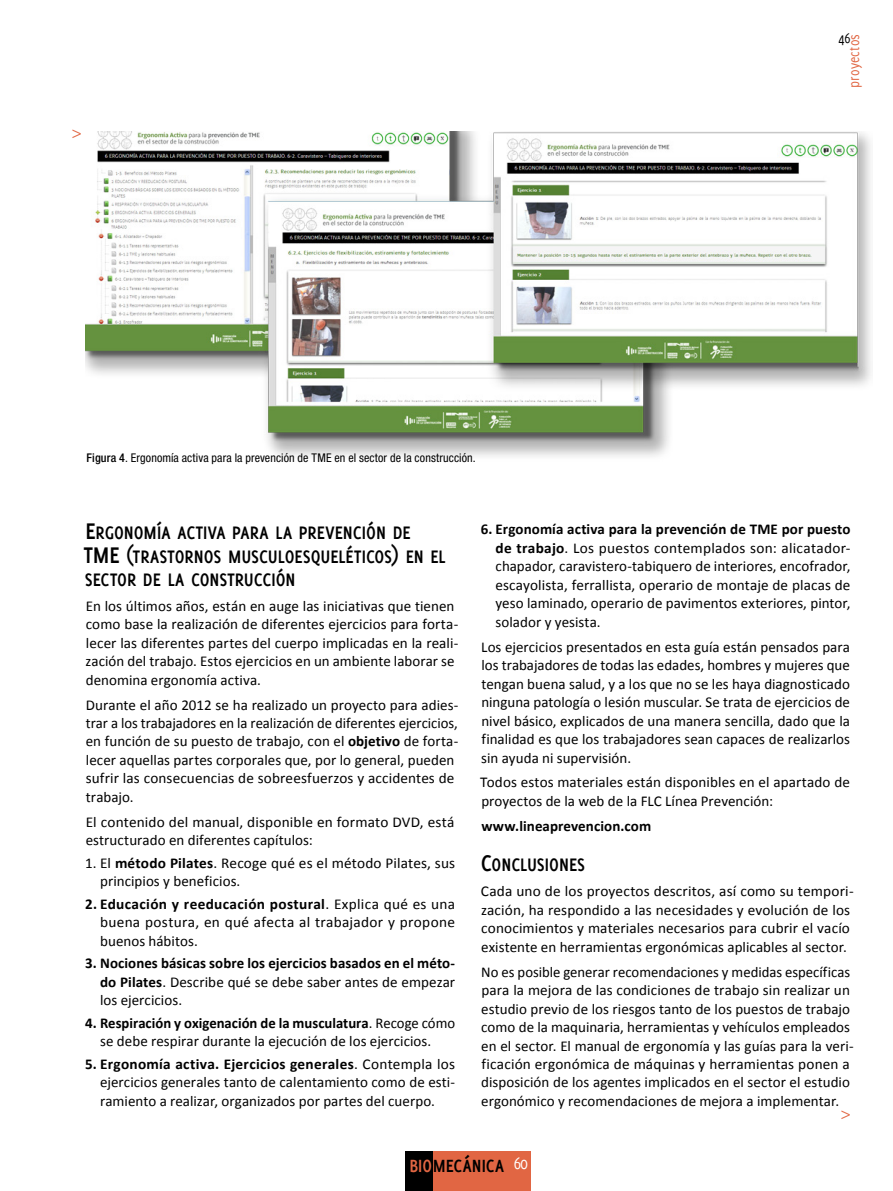
<style>
.page{position:relative;width:893px;height:1191px;background:#fff}
.page>*{position:absolute;margin:0;border:0;box-sizing:border-box;transform-origin:0 0}
.t1{font:19.8px/23.7px "Delicious Bold SC800";color:#000;scale:.91 1}
.t2{font:700 19.35px "Delicious";letter-spacing:.005em;color:#000;scale:.91 1}
.t3{font:condensed 16.5px "Helvetica Neue LT";color:#e16643}
.t4{font:15.6px "Delicious";letter-spacing:.01em;color:#e16643;scale:.87 1}
.t5{font:15.6px "Delicious";color:#000;scale:.87 1}
.t6{font:15px/18.5px "Calibri";letter-spacing:.005em;color:#000}
.t7{font:700 15px/18.5px "Calibri";letter-spacing:.005em;color:#000;text-align:justify}
.t8{font:condensed 12px "Helvetica Neue LT";letter-spacing:.01em;color:#000}
.s1{font-weight:500}
.s2{font-size:24.75px}
.s3{font-weight:700}
.s4{font-weight:400}
.s5{color:#e16643}
</style>
<div class="page">
<div style="left:405px;top:1151px;width:125px;height:40px;background:#e16643"></div>
<div style="left:405px;top:1151px;width:28px;height:40px;background:#000"></div>
<img style="left:85px;top:131px;width:786px;height:326px">
<p class="t3" style="left:72px;top:123px;width:11px">&gt;</p>
<p class="t8" style="left:87px;top:451px;width:391px"><span class="s1">Figura 4</span>. Ergonomía activa para la prevención de TME en el sector de la construcción.</p>
<p class="t5" style="left:838px;top:29px;width:16px">46</p>
<p class="t4" style="left:845px;top:88px;width:63px;rotate:-90deg">proyectos</p>
<h1 class="t1" style="left:84px;top:520px;width:399px"><span class="s2">E</span>RGONOMÍA ACTIVA PARA LA PREVENCIÓN DE<br><span class="s2">TME (</span>TRASTORNOS MUSCULOESQUELÉTICOS<span class="s2">)</span> EN EL<br>SECTOR DE LA CONSTRUCCIÓN</h1>
<p class="t6" style="left:86px;top:596px;width:374px">En los últimos años, están en auge las iniciativas que tienen como base la realización de diferentes ejercicios para forta&shy;lecer las diferentes partes del cuerpo implicadas en la reali&shy;zación del trabajo. Estos ejercicios en un ambiente laborar se denomina ergonomía activa.</p>
<p class="t6" style="left:86px;top:694px;width:374px">Durante el año 2012 se ha realizado un proyecto para adies&shy;trar a los trabajadores en la realización de diferentes ejercicios, en función de su puesto de trabajo, con el <span class="s3">objetivo</span> de forta&shy;lecer aquellas partes corporales que, por lo general, pueden sufrir las consecuencias de sobreesfuerzos y accidentes de trabajo.</p>
<p class="t6" style="left:86px;top:811px;width:370px">El contenido del manual, disponible en formato DVD, está estructurado en diferentes capítulos:</p>
<p class="t6" style="left:100px;top:852px;width:357px;text-indent:-15px">1. El <span class="s3">método Pilates</span>. Recoge qué es el método Pilates, sus principios y beneficios.</p>
<p class="t6" style="left:100px;top:894px;width:357px;text-align:justify;text-indent:-15px"><span class="s3">2. Educación y reeducación postural</span>. Explica qué es una buena postura, en qué afecta al trabajador y propone buenos hábitos.</p>
<p class="t7" style="left:100px;top:953px;width:357px;text-indent:-15px">3. Nociones básicas sobre los ejercicios basados en el méto&shy;do Pilates<span class="s4">. Describe qué se debe saber antes de empezar los ejercicios.</span></p>
<p class="t6" style="left:85px;top:1013px;width:371px;text-align:center"><span class="s3">4. Respiración y oxigenación de la musculatura</span>. Recoge cómo se debe respirar durante la ejecución de los ejercicios.</p>
<p class="t6" style="left:100px;top:1054px;width:357px;text-align:justify;text-indent:-15px"><span class="s3">5. Ergonomía activa. Ejercicios generales</span>. Contempla los ejercicios generales tanto de calentamiento como de esti&shy;ramiento a realizar, organizados por partes del cuerpo.</p>
<p class="t6" style="left:496px;top:519px;width:357px;text-align:justify;text-indent:-15px"><span class="s3">6. Ergonomía activa para la prevención de TME por puesto de trabajo</span>. Los puestos contemplados son: alicatador&shy;chapador, caravistero-tabiquero de interiores, encofrador, escayolista, ferrallista, operario de montaje de placas de yeso laminado, operario de pavimentos exteriores, pintor, solador y yesista.</p>
<p class="t6" style="left:481px;top:637px;width:370px;text-align:justify">Los ejercicios presentados en esta guía están pensados para los trabajadores de todas las edades, hombres y mujeres que tengan buena salud, y a los que no se les haya diagnosticado ninguna patología o lesión muscular. Se trata de ejercicios de nivel básico, explicados de una manera sencilla, dado que la finalidad es que los trabajadores sean capaces de realizarlos sin ayuda ni supervisión.</p>
<p class="t6" style="left:480px;top:772px;width:371px">Todos estos materiales están disponibles en el apartado de proyectos de la web de la FLC Línea Prevención:</p>
<p class="t7" style="left:481px;top:815px;width:171px">www.lineaprevencion.com</p>
<h1 class="t1" style="left:481px;top:853px;width:116px"><span class="s2">C</span>ONCLUSIONES</h1>
<p class="t6" style="left:481px;top:881px;width:374px">Cada uno de los proyectos descritos, así como su tempori&shy;zación, ha respondido a las necesidades y evolución de los conocimientos y materiales necesarios para cubrir el vacío existente en herramientas ergonómicas aplicables al sector.</p>
<p class="t6" style="left:481px;top:961px;width:374px">No es posible generar recomendaciones y medidas específicas para la mejora de las condiciones de trabajo sin realizar un estudio previo de los riesgos tanto de los puestos de trabajo como de la maquinaria, herramientas y vehículos empleados en el sector. El manual de ergonomía y las guías para la veri&shy;ficación ergonómica de máquinas y herramientas ponen a disposición de los agentes implicados en el sector el estudio ergonómico y recomendaciones de mejora a implementar.</p>
<p class="t3" style="left:841px;top:1103px;width:11px">&gt;</p>
<p class="t2" style="left:409px;top:1154px;width:132px"><span class="s5">BIO</span>MECÁNICA <sup>60</sup></p>
</div>
